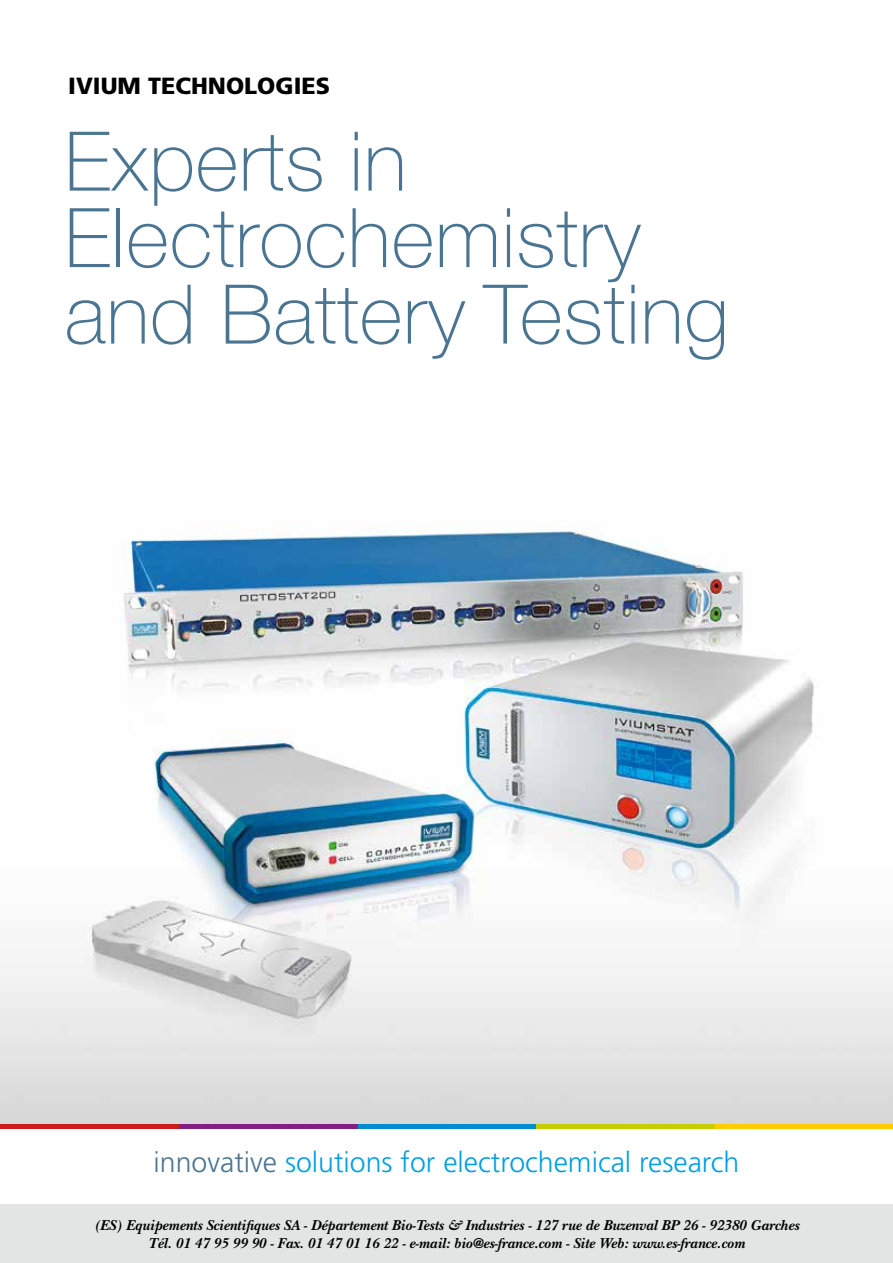
<style>
.page{position:relative;width:893px;height:1263px;background:#fff}
.page>*{position:absolute;margin:0;border:0;box-sizing:border-box;transform-origin:0 0}
.t1{font:100 82.35px/76.5px "Helvetica Neue LT Std";letter-spacing:.01em;color:#497593}
.t2{font:300 28.5px "Frutiger LT Std";color:#009fe3}
.t3{font:900 23.4px "Frutiger LT Std";color:#000}
.t4{font:italic 700 15px/18px "New Baskerville";color:#000;text-align:center}
.s1{color:#497593}
</style>
<div class="page">
<div style="left:714px;top:1123px;width:179px;height:6px;background:#fc0"></div>
<div style="left:0;top:1123px;width:179px;height:6px;background:#cd1c1e"></div>
<div style="left:357px;top:1123px;width:179px;height:6px;background:#008bd2"></div>
<div style="left:536px;top:1123px;width:178px;height:6px;background:#c7cd00"></div>
<div style="left:179px;top:1123px;width:178px;height:6px;background:#831f82"></div>
<img style="left:0;top:530px;width:893px;height:593px">
<div style="left:0;top:1204px;width:893px;height:59px;background:#e3e4e4"></div>
<h3 class="t3" style="left:68px;top:72px;width:263px">IVIUM TECHNOLOGIES</h3>
<h1 class="t1" style="left:65px;top:123px;width:666px">Experts in<br>Electrochemistry and Battery Testing</h1>
<h2 class="t2" style="left:154px;top:1145px;width:587px"><span class="s1">innovative</span> solutions for electrochemical research</h2>
<p class="t4" style="left:94px;top:1216px;width:707px">(ES) Equipements Scientifiques SA - Département Bio-Tests &amp; Industries - 127 rue de Buzenval BP 26 - 92380 Garches<br>Tél. 01 47 95 99 90 - Fax. 01 47 01 16 22 - e-mail: bio@es-france.com - Site Web: www.es-france.com</p>
</div>
